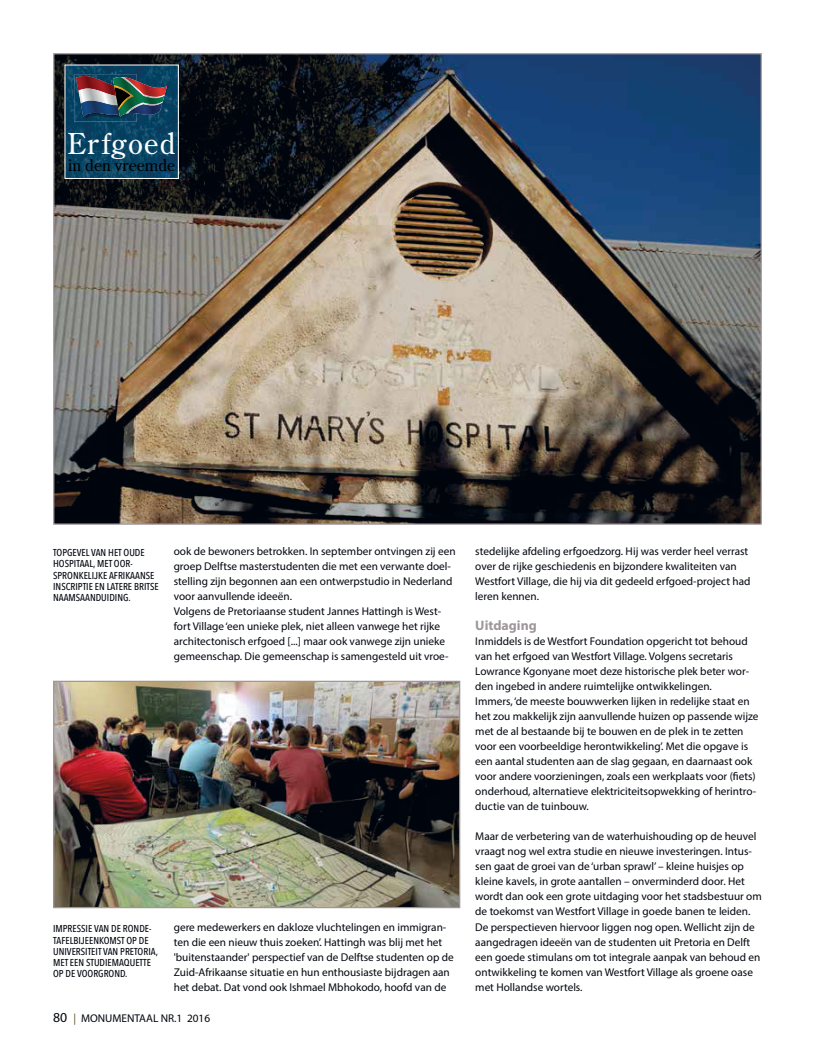
<style>
.page{position:relative;width:815px;height:1053px;background:#fff}
.page>*{position:absolute;margin:0;border:0;box-sizing:border-box;transform-origin:0 0}
.t1{font:28.75px "Century Old Style Std";letter-spacing:.035em;color:#fff}
.t2{font:16px "Century Old Style Std";color:#000001}
.t3{font:700 13.75px "Myriad Pro";color:#9f969b}
.t4{font:11.25px/15px "Myriad Pro";color:#00050d}
.t5{font:500 10px/11.2px "Avenir Next Condensed";color:#00050d}
.s1{font-size:13.75px}
.s2{color:#614f22}
</style>
<div class="page">
<img style="left:55px;top:55px;width:705px;height:467px">
<img style="left:55px;top:682px;width:403px;height:224px">
<div style="left:53px;top:680px;width:407px;height:228px;border:1px solid #9f969b"></div>
<img style="left:67px;top:67px;width:110px;height:110px">
<img style="left:74px;top:74px;width:63px;height:48px">
<img style="left:76px;top:74px;width:91px;height:42px">
<div style="left:65px;top:65px;width:114px;height:114px;border:1px solid #fff"></div>
<h1 class="t1" style="left:68px;top:132px;width:109px">Erfgoed</h1>
<h2 class="t2" style="left:68px;top:159px;width:109px">in den vreemde</h2>
<p class="t5" style="left:53px;top:547px;width:107px">TOPGEVEL VAN HET OUDE<br>HOSPITAAL, MET OOR-<br>SPRONKELIJKE AFRIKAANSE<br>INSCRIPTIE EN LATERE BRITSE<br>NAAMSAANDUIDING.</p>
<p class="t4" style="left:174px;top:544px;width:283px">ook de bewoners betrokken. In september ontvingen zij een groep Delftse masterstudenten die met een verwante doel&shy;stelling zijn begonnen aan een ontwerpstudio in Nederland voor aanvullende ideeën.<br>Volgens de Pretoriaanse student Jannes Hattingh is West&shy;fort Village ‘een unieke plek, niet alleen vanwege het rijke architectonisch erfgoed [...] maar ook vanwege zijn unieke gemeenschap. Die gemeenschap is samengesteld uit vroe-</p>
<p class="t5" style="left:53px;top:923px;width:106px">IMPRESSIE VAN DE RONDE-<br>TAFELBIJEENKOMST OP DE<br>UNIVERSITEIT VAN PRETORIA,<br>MET EEN STUDIEMAQUETTE<br>OP DE VOORGROND.</p>
<p class="t4" style="left:174px;top:919px;width:282px">gere medewerkers en dakloze vluchtelingen en immigran&shy;ten die een nieuw thuis zoeken’. Hattingh was blij met het 'buitenstaander' perspectief van de Delftse studenten op de Zuid-Afrikaanse situatie en hun enthousiaste bijdragen aan het debat. Dat vond ook Ishmael Mbhokodo, hoofd van de</p>
<p class="t4" style="left:53px;top:1011px;width:159px"><span class="s1">80</span> <span class="s2">|</span> MONUMENTAAL NR.1 2016</p>
<p class="t4" style="left:475px;top:544px;width:277px">stedelijke afdeling erfgoedzorg. Hij was verder heel verrast over de rijke geschiedenis en bijzondere kwaliteiten van Westfort Village, die hij via dit gedeeld erfgoed-project had leren kennen.</p>
<p class="t3" style="left:475px;top:620px;width:63px">Uitdaging</p>
<p class="t4" style="left:475px;top:634px;width:285px">Inmiddels is de Westfort Foundation opgericht tot behoud van het erfgoed van Westfort Village. Volgens secretaris Lowrance Kgonyane moet deze historische plek beter wor&shy;den ingebed in andere ruimtelijke ontwikkelingen.<br>Immers, ‘de meeste bouwwerken lijken in redelijke staat en het zou makkelijk zijn aanvullende huizen op passende wijze met de al bestaande bij te bouwen en de plek in te zetten voor een voorbeeldige herontwikkeling’. Met die opgave is een aantal studenten aan de slag gegaan, en daarnaast ook voor andere voorzieningen, zoals een werkplaats voor (fiets) onderhoud, alternatieve elektriciteitsopwekking of herintro&shy;ductie van de tuinbouw.</p>
<p class="t4" style="left:475px;top:829px;width:288px">Maar de verbetering van de waterhuishouding op de heuvel vraagt nog wel extra studie en nieuwe investeringen. Intus&shy;sen gaat de groei van de ‘urban sprawl’ – kleine huisjes op kleine kavels, in grote aantallen – onverminderd door. Het wordt dan ook een grote uitdaging voor het stadsbestuur om de toekomst van Westfort Village in goede banen te leiden.<br>De perspectieven hiervoor liggen nog open. Wellicht zijn de aangedragen ideeën van de studenten uit Pretoria en Delft een goede stimulans om tot integrale aanpak van behoud en ontwikkeling te komen van Westfort Village als groene oase met Hollandse wortels.</p>
</div>
